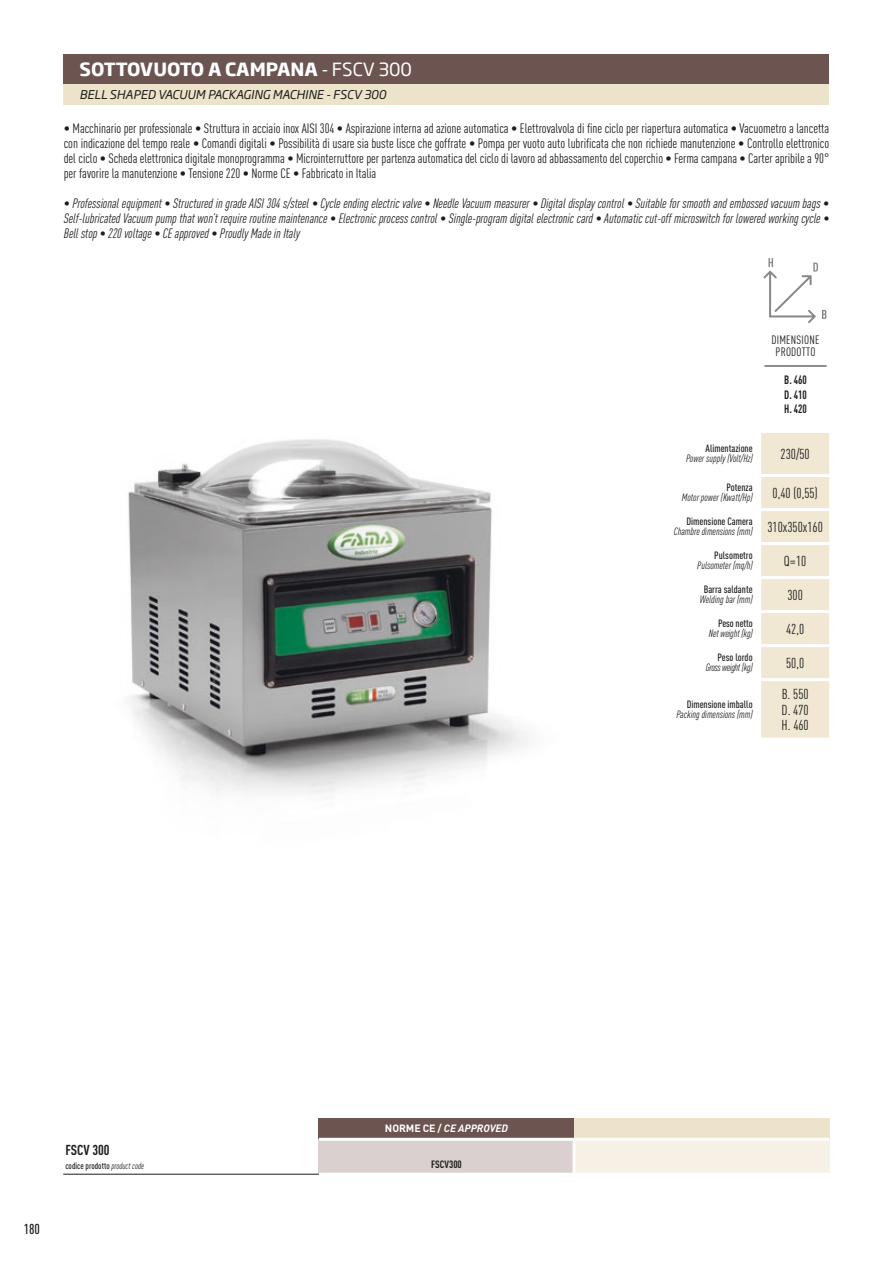
<style>
.page{position:relative;width:893px;height:1263px;background:#fff}
.page>*{position:absolute;margin:0;border:0;box-sizing:border-box;transform-origin:0 0}
.t1{font:700 18px "Soho Gothic Pro";color:#fff}
.t2{font:condensed 14.25px/15px "DIN Pro";color:#1d1d1b;text-align:justify}
.t3{font:700 condensed 14.25px "DIN Pro";color:#1d1d1b}
.t4{font:500 condensed 14.25px "DIN Pro";color:#1d1d1b}
.t5{font:condensed 13.5px/15px "DIN Pro";letter-spacing:-.005em;color:#1d1d1b;text-align:justify}
.t6{font:italic condensed 13.5px/15px "DIN Pro";color:#1d1d1b;text-align:justify}
.t7{font:italic 12px "Soho Gothic Pro";color:#1d1d1b}
.t8{font:condensed 12px/12px "DIN Pro";letter-spacing:.02em;color:#1d1d1b;text-align:center}
.t9{font:700 condensed 12px/14.4px "DIN Pro";color:#1d1d1b;text-align:justify;scale:.9 1}
.t10{font:italic condensed 10.5px/10.5px "DIN Pro";color:#1d1d1b}
.t11{font:500 condensed 10.5px "DIN Pro";color:#1d1d1b}
.t12{font:italic 700 10.5px "DIN Pro";letter-spacing:-.005em;color:#fff}
.t13{font:italic condensed 10.5px "DIN Pro";letter-spacing:-.03em;color:#1d1d1b}
.t14{font:700 condensed 10.5px "DIN Pro";color:#1d1d1b}
.t15{font:500 condensed 9px "DIN Pro";color:#1d1d1b}
.s1{font-weight:400}
.s2{font-weight:500;font-style:normal}
.s3{font-style:normal}
.s4{font-weight:400;font-style:italic}
</style>
<div class="page">
<hr style="left:764px;top:366px;width:62px;height:1px;background:#1d1d1b">
<svg style="left:763px;top:258px;width:63px;height:65px"></svg>
<div style="left:64px;top:54px;width:765px;height:31px;background:#6c5451"></div>
<div style="left:64px;top:85px;width:765px;height:20px;background:#ede3ca"></div>
<div style="left:761px;top:433px;width:68px;height:305px;background:#f1e8d4"></div>
<hr style="left:761px;top:542px;width:68px;height:3px;background:#fff">
<hr style="left:761px;top:610px;width:68px;height:3px;background:#fff">
<hr style="left:761px;top:644px;width:68px;height:3px;background:#fff">
<hr style="left:761px;top:678px;width:68px;height:3px;background:#fff">
<hr style="left:761px;top:474px;width:68px;height:3px;background:#fff">
<hr style="left:761px;top:508px;width:68px;height:3px;background:#fff">
<hr style="left:761px;top:576px;width:68px;height:3px;background:#fff">
<img style="left:128px;top:439px;width:400px;height:355px">
<div style="left:319px;top:1118px;width:255px;height:21px;background:#6c5451"></div>
<div style="left:574px;top:1118px;width:255px;height:21px;background:#ede3ca"></div>
<div style="left:319px;top:1139px;width:255px;height:35px;background:#d9d0cf"></div>
<div style="left:574px;top:1139px;width:255px;height:35px;background:#f7f1e5"></div>
<hr style="left:574px;top:1173px;width:255px;height:3px;background:#fff">
<hr style="left:574px;top:1138px;width:255px;height:3px;background:#fff">
<hr style="left:319px;top:1138px;width:255px;height:3px;background:#fff">
<hr style="left:573px;top:1141px;width:3px;height:32px;background:#fff">
<hr style="left:319px;top:1173px;width:255px;height:3px;background:#fff">
<hr style="left:63px;top:1174px;width:256px;height:1px;background:#1d1d1b">
<h1 class="t1" style="left:80px;top:55px;width:334px">SOTTOVUOTO A CAMPANA <span class="s1">- FSCV 300</span></h1>
<p class="t7" style="left:80px;top:85px;width:308px">BELL SHAPED VACUUM PACKAGING MACHINE - FSCV 300</p>
<p class="t5" style="left:64px;top:120px;width:767px">• Macchinario per professionale • Struttura in acciaio inox AISI 304 • Aspirazione interna ad azione automatica • Elettrovalvola di fine ciclo per riapertura automatica • Vacuometro a lancetta con indicazione del tempo reale • Comandi digitali • Possibilità di usare sia buste lisce che goffrate • Pompa per vuoto auto lubrificata che non richiede manutenzione • Controllo elettronico del ciclo • Scheda elettronica digitale monoprogramma • Microinterruttore per partenza automatica del ciclo di lavoro ad abbassamento del coperchio • Ferma campana • Carter apribile a 90° per favorire la manutenzione • Tensione 220 • Norme CE • Fabbricato in Italia</p>
<p class="t6" style="left:64px;top:195px;width:767px">• Professional equipment • Structured in grade AISI 304 s/steel • Cycle ending electric valve • Needle Vacuum measurer • Digital display control • Suitable for smooth and embossed vacuum bags • Self-lubricated Vacuum pump that won’t require routine maintenance • Electronic process control • Single-program digital electronic card • Automatic cut-off microswitch for lowered working cycle • Bell stop • 220 voltage • CE approved • Proudly Made in Italy</p>
<p class="t8" style="left:771px;top:333px;width:50px">DIMENSIONE<br>PRODOTTO</p>
<p class="t9" style="left:784px;top:372px;width:27px">B. 460<br>D. 410<br>H. 420</p>
<p class="t11" style="left:705px;top:440px;width:49px">Alimentazione</p>
<p class="t10" style="left:686px;top:452px;width:68px">Power supply (Volt/Hz)</p>
<p class="t2" style="left:781px;top:446px;width:31px">230/50</p>
<p class="t11" style="left:726px;top:479px;width:28px">Potenza</p>
<p class="t10" style="left:682px;top:491px;width:72px">Motor power (Kwatt/Hp)</p>
<p class="t2" style="left:773px;top:484px;width:47px">0,40 (0,55)</p>
<p class="t10" style="left:674px;top:515px;width:151px;text-indent:13px"><span class="s2">Dimensione Camera<br></span>Chambre dimensions (mm) <sup>310x350x160</sup></p>
<p class="t11" style="left:714px;top:547px;width:40px">Pulsometro</p>
<p class="t10" style="left:697px;top:559px;width:57px">Pulsometer (mq/h)</p>
<p class="t2" style="left:784px;top:552px;width:24px">Q=10</p>
<p class="t11" style="left:704px;top:581px;width:50px">Barra saldante</p>
<p class="t10" style="left:700px;top:593px;width:54px">Welding bar (mm)</p>
<p class="t2" style="left:787px;top:586px;width:17px">300</p>
<p class="t11" style="left:718px;top:615px;width:36px">Peso netto</p>
<p class="t10" style="left:709px;top:627px;width:45px">Net weight (kg)</p>
<p class="t2" style="left:786px;top:620px;width:20px">42,0</p>
<p class="t11" style="left:717px;top:649px;width:37px">Peso lordo</p>
<p class="t13" style="left:706px;top:660px;width:48px">Gross weight (kg)</p>
<p class="t2" style="left:786px;top:654px;width:20px">50,0</p>
<p class="t11" style="left:687px;top:696px;width:67px">Dimensione imballo</p>
<p class="t10" style="left:676px;top:708px;width:78px">Packing dimensions (mm)</p>
<p class="t2" style="left:782px;top:686px;width:29px">B. 550<br>D. 470<br>H. 460</p>
<p class="t4" style="left:24px;top:1218px;width:18px">180</p>
<p class="t12" style="left:385px;top:1120px;width:125px"><span class="s3">NORME CE /</span> CE APPROVED</p>
<p class="t3" style="left:65px;top:1139px;width:46px">FSCV 300</p>
<p class="t15" style="left:65px;top:1159px;width:80px">codice prodotto <span class="s4">product code</span></p>
<p class="t14" style="left:431px;top:1156px;width:32px">FSCV300</p>
</div>
